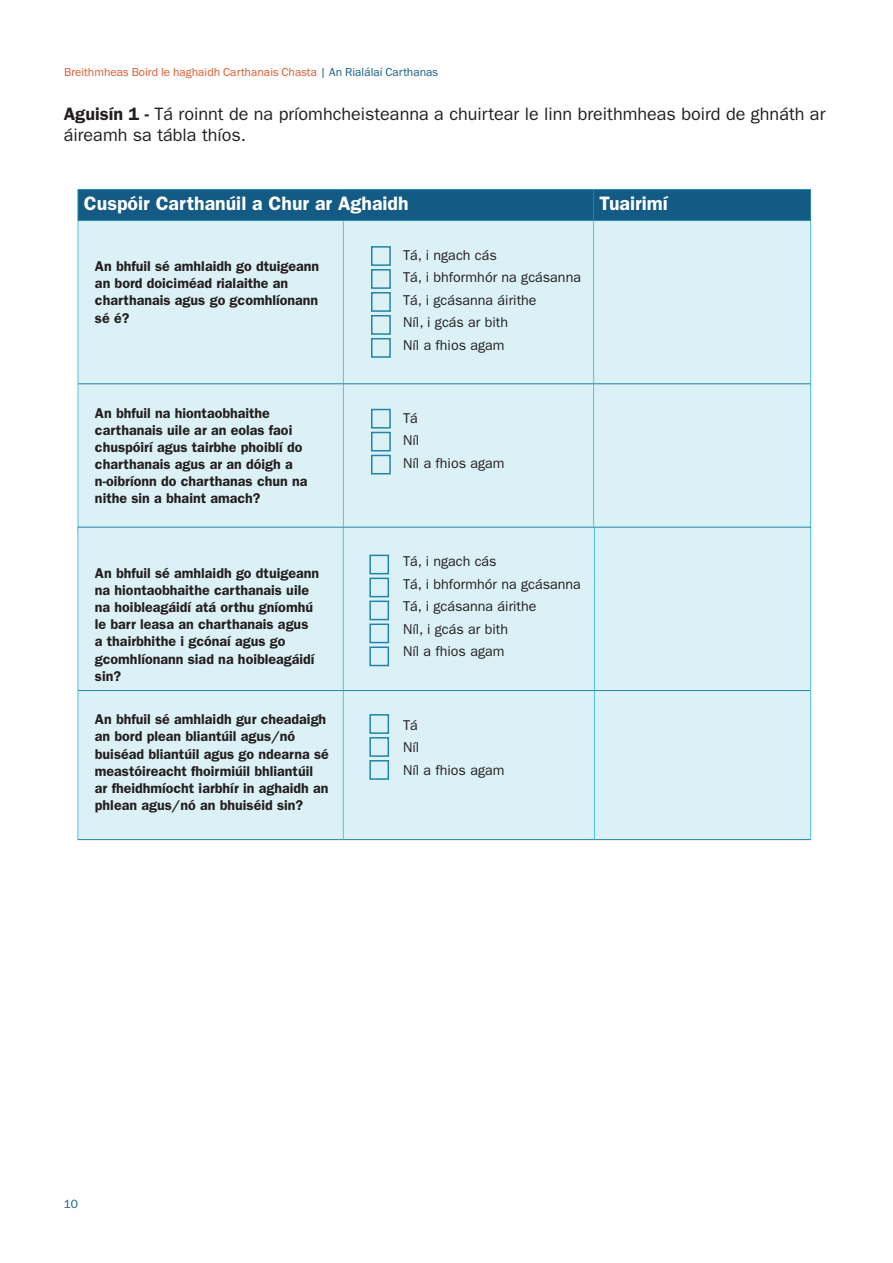
<style>
.page{position:relative;width:893px;height:1263px;background:#fff}
.page>*{position:absolute;margin:0;border:0;box-sizing:border-box;transform-origin:0 0}
.t1{font:600 19.5px "Franklin Gothic";color:#fff}
.t2{font:18px/21.6px "Franklin Gothic";color:#231f20}
.t3{font:600 14.25px/17.1px "Franklin Gothic";color:#231f20}
.t4{font:14.25px/22.5px "Franklin Gothic";color:#231f20}
.t5{font:12px "Franklin Gothic URW Boo";color:#da5b2f}
.t6{font:12px "Franklin Gothic";color:#135b84}
.s1{color:#135c86}
.s2{font-weight:600}
</style>
<div class="page">
<div style="left:79px;top:190px;width:731px;height:30px;background:#135b84"></div>
<div style="left:79px;top:221px;width:731px;height:306px;background:#dcf1f6"></div>
<hr style="left:78px;top:221px;width:1px;height:163px;background:#4fc6db">
<hr style="left:343px;top:221px;width:1px;height:162px;background:#4fc6db">
<hr style="left:593px;top:221px;width:1px;height:162px;background:#4fc6db">
<hr style="left:810px;top:221px;width:1px;height:163px;background:#4fc6db">
<hr style="left:78px;top:384px;width:1px;height:148px;background:#4fc6db">
<hr style="left:343px;top:384px;width:1px;height:148px;background:#4fc6db">
<hr style="left:593px;top:384px;width:1px;height:148px;background:#4fc6db">
<hr style="left:810px;top:384px;width:1px;height:148px;background:#4fc6db">
<hr style="left:78px;top:189px;width:265px;height:1px;background:#2086a8">
<hr style="left:343px;top:189px;width:251px;height:1px;background:#2086a8">
<hr style="left:594px;top:189px;width:217px;height:1px;background:#2086a8">
<hr style="left:78px;top:190px;width:1px;height:30px;background:#2086a8">
<hr style="left:593px;top:190px;width:1px;height:30px;background:#2086a8">
<hr style="left:810px;top:190px;width:1px;height:30px;background:#2086a8">
<hr style="left:78px;top:220px;width:265px;height:1px;background:#2086a8">
<hr style="left:343px;top:220px;width:251px;height:1px;background:#2086a8">
<hr style="left:594px;top:220px;width:217px;height:1px;background:#2086a8">
<hr style="left:78px;top:383px;width:265px;height:1px;background:#2086a8">
<hr style="left:343px;top:383px;width:251px;height:1px;background:#2086a8">
<hr style="left:594px;top:383px;width:216px;height:1px;background:#2086a8">
<div style="left:371px;top:246px;width:20px;height:20px;border:2px solid #2086a8"></div>
<div style="left:371px;top:269px;width:20px;height:20px;border:2px solid #2086a8"></div>
<div style="left:371px;top:292px;width:20px;height:20px;border:2px solid #2086a8"></div>
<div style="left:371px;top:315px;width:20px;height:20px;border:2px solid #2086a8"></div>
<div style="left:371px;top:338px;width:20px;height:20px;border:2px solid #2086a8"></div>
<div style="left:371px;top:409px;width:20px;height:20px;border:2px solid #2086a8"></div>
<div style="left:371px;top:432px;width:20px;height:19px;border:2px solid #2086a8"></div>
<div style="left:371px;top:455px;width:20px;height:19px;border:2px solid #2086a8"></div>
<div style="left:79px;top:528px;width:731px;height:311px;background:#dcf1f6"></div>
<hr style="left:78px;top:527px;width:1px;height:163px;background:#4fc6db">
<hr style="left:343px;top:527px;width:1px;height:163px;background:#4fc6db">
<hr style="left:594px;top:527px;width:1px;height:163px;background:#4fc6db">
<hr style="left:810px;top:527px;width:1px;height:163px;background:#4fc6db">
<hr style="left:78px;top:690px;width:1px;height:149px;background:#4fc6db">
<hr style="left:343px;top:691px;width:1px;height:148px;background:#4fc6db">
<hr style="left:594px;top:691px;width:1px;height:148px;background:#4fc6db">
<hr style="left:810px;top:690px;width:1px;height:149px;background:#4fc6db">
<hr style="left:78px;top:527px;width:265px;height:1px;background:#2086a8">
<hr style="left:343px;top:527px;width:251px;height:1px;background:#2086a8">
<hr style="left:594px;top:527px;width:217px;height:1px;background:#2086a8">
<hr style="left:78px;top:690px;width:265px;height:1px;background:#2086a8">
<hr style="left:343px;top:690px;width:251px;height:1px;background:#2086a8">
<hr style="left:594px;top:690px;width:216px;height:1px;background:#2086a8">
<hr style="left:78px;top:839px;width:265px;height:1px;background:#2086a8">
<hr style="left:343px;top:839px;width:251px;height:1px;background:#2086a8">
<hr style="left:594px;top:839px;width:217px;height:1px;background:#2086a8">
<div style="left:369px;top:555px;width:20px;height:19px;border:2px solid #2086a8"></div>
<div style="left:369px;top:578px;width:20px;height:19px;border:2px solid #2086a8"></div>
<div style="left:369px;top:600px;width:20px;height:20px;border:2px solid #2086a8"></div>
<div style="left:369px;top:623px;width:20px;height:20px;border:2px solid #2086a8"></div>
<div style="left:369px;top:646px;width:20px;height:20px;border:2px solid #2086a8"></div>
<div style="left:369px;top:714px;width:20px;height:20px;border:2px solid #2086a8"></div>
<div style="left:369px;top:737px;width:20px;height:20px;border:2px solid #2086a8"></div>
<div style="left:369px;top:760px;width:20px;height:20px;border:2px solid #2086a8"></div>
<p class="t5" style="left:64px;top:65px;width:375px">Breithmheas Boird le haghaidh Carthanais Chasta <span class="s1">| An Rialálaí Carthanas</span></p>
<p class="t2" style="left:64px;top:103px;width:763px"><span class="s2">Aguisín 1 -</span> Tá roinnt de na príomhcheisteanna a chuirtear le linn breithmheas boird de ghnáth ar áireamh sa tábla thíos.</p>
<h1 class="t1" style="left:84px;top:192px;width:326px">Cuspóir Carthanúil a Chur ar Aghaidh</h1>
<h1 class="t1" style="left:600px;top:192px;width:70px">Tuairimí</h1>
<p class="t3" style="left:95px;top:258px;width:226px">An bhfuil sé amhlaidh go dtuigeann an bord doiciméad rialaithe an charthanais agus go gcomhlíonann sé é?</p>
<p class="t4" style="left:403px;top:244px;width:179px">Tá, i ngach cás<br>Tá, i bhformhór na gcásanna<br>Tá, i gcásanna áirithe<br>Níl, i gcás ar bith<br>Níl a fhios agam</p>
<p class="t3" style="left:95px;top:404px;width:214px">An bhfuil na hiontaobhaithe carthanais uile ar an eolas faoi chuspóirí agus tairbhe phoiblí do charthanais agus ar an dóigh a n-oibríonn do charthanas chun na nithe sin a bhaint amach?</p>
<p class="t4" style="left:403px;top:407px;width:103px">Tá<br>Níl<br>Níl a fhios agam</p>
<p class="t3" style="left:95px;top:565px;width:226px">An bhfuil sé amhlaidh go dtuigeann na hiontaobhaithe carthanais uile na hoibleagáidí atá orthu gníomhú le barr leasa an charthanais agus a thairbhithe i gcónaí agus go gcomhlíonann siad na hoibleagáidí sin?</p>
<p class="t4" style="left:403px;top:550px;width:179px">Tá, i ngach cás<br>Tá, i bhformhór na gcásanna<br>Tá, i gcásanna áirithe<br>Níl, i gcás ar bith<br>Níl a fhios agam</p>
<p class="t3" style="left:95px;top:711px;width:235px">An bhfuil sé amhlaidh gur cheadaigh an bord plean bliantúil agus/nó buiséad bliantúil agus go ndearna sé meastóireacht fhoirmiúil bhliantúil ar fheidhmíocht iarbhír in aghaidh an phlean agus/nó an bhuiséid sin?</p>
<p class="t4" style="left:403px;top:714px;width:103px">Tá<br>Níl<br>Níl a fhios agam</p>
<p class="t6" style="left:64px;top:1197px;width:16px">10</p>
</div>
